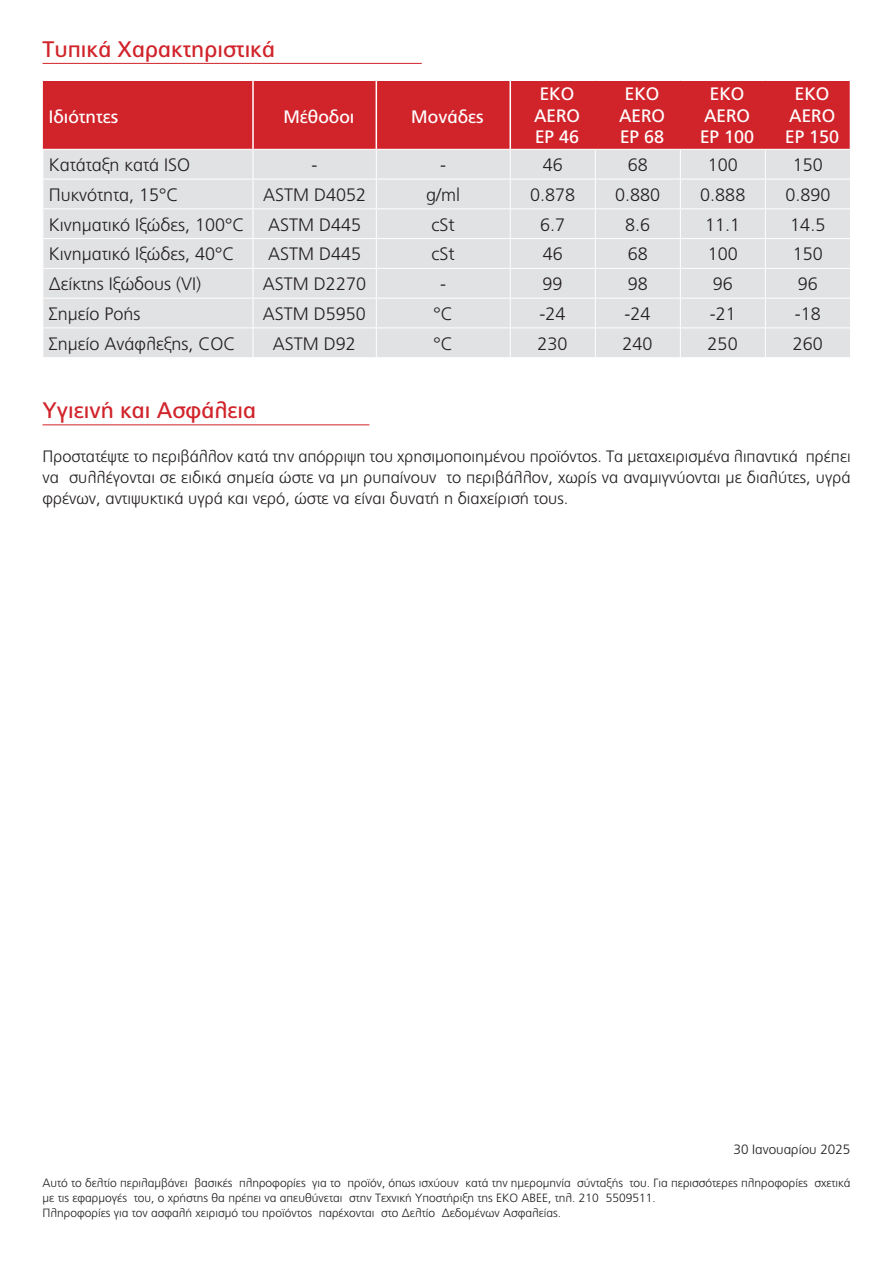
<style>
.page{position:relative;width:893px;height:1263px;background:#fff}
.page>*{position:absolute;margin:0;border:0;box-sizing:border-box;transform-origin:0 0}
.t1{font:22.5px "PF Catalog Poly";color:#d1232a}
.t2{font:300 18px "PF Catalog";color:#231f20}
.t3{font:18px/21.6px "PF Catalog";color:#fff;text-align:center}
.t4{font:300 16.5px/21px "PF Catalog";color:#231f20;text-align:justify}
.t5{font:300 13.5px "PF Catalog";color:#231f20}
.t6{font:300 12px/15px "PF Catalog";color:#231f20}
</style>
<div class="page">
<div style="left:43px;top:81px;width:807px;height:68px;background:#d1232a"></div>
<div style="left:44px;top:150px;width:806px;height:207px;background:#e1e2e4"></div>
<hr style="left:252px;top:81px;width:2px;height:68px;background:#fff">
<hr style="left:376px;top:81px;width:1px;height:68px;background:#fff">
<hr style="left:509px;top:81px;width:2px;height:68px;background:#fff">
<hr style="left:43px;top:179px;width:210px;height:1px;background:#fff">
<hr style="left:253px;top:179px;width:123px;height:1px;background:#fff">
<hr style="left:376px;top:179px;width:134px;height:1px;background:#fff">
<hr style="left:510px;top:179px;width:85px;height:1px;background:#fff">
<hr style="left:595px;top:179px;width:85px;height:1px;background:#fff">
<hr style="left:680px;top:179px;width:85px;height:1px;background:#fff">
<hr style="left:765px;top:179px;width:85px;height:1px;background:#fff">
<hr style="left:43px;top:208px;width:210px;height:1px;background:#fff">
<hr style="left:253px;top:208px;width:123px;height:1px;background:#fff">
<hr style="left:376px;top:208px;width:134px;height:1px;background:#fff">
<hr style="left:510px;top:208px;width:85px;height:1px;background:#fff">
<hr style="left:595px;top:208px;width:85px;height:1px;background:#fff">
<hr style="left:680px;top:208px;width:85px;height:1px;background:#fff">
<hr style="left:765px;top:208px;width:85px;height:1px;background:#fff">
<hr style="left:43px;top:238px;width:210px;height:1px;background:#fff">
<hr style="left:253px;top:238px;width:123px;height:1px;background:#fff">
<hr style="left:376px;top:238px;width:134px;height:1px;background:#fff">
<hr style="left:510px;top:238px;width:85px;height:1px;background:#fff">
<hr style="left:595px;top:238px;width:85px;height:1px;background:#fff">
<hr style="left:680px;top:238px;width:85px;height:1px;background:#fff">
<hr style="left:765px;top:238px;width:85px;height:1px;background:#fff">
<hr style="left:43px;top:268px;width:210px;height:1px;background:#fff">
<hr style="left:253px;top:268px;width:123px;height:1px;background:#fff">
<hr style="left:376px;top:268px;width:134px;height:1px;background:#fff">
<hr style="left:510px;top:268px;width:85px;height:1px;background:#fff">
<hr style="left:595px;top:268px;width:85px;height:1px;background:#fff">
<hr style="left:680px;top:268px;width:85px;height:1px;background:#fff">
<hr style="left:765px;top:268px;width:85px;height:1px;background:#fff">
<hr style="left:43px;top:298px;width:210px;height:1px;background:#fff">
<hr style="left:253px;top:298px;width:123px;height:1px;background:#fff">
<hr style="left:376px;top:298px;width:134px;height:1px;background:#fff">
<hr style="left:510px;top:298px;width:85px;height:1px;background:#fff">
<hr style="left:595px;top:298px;width:85px;height:1px;background:#fff">
<hr style="left:680px;top:298px;width:85px;height:1px;background:#fff">
<hr style="left:765px;top:298px;width:85px;height:1px;background:#fff">
<hr style="left:43px;top:327px;width:210px;height:1px;background:#fff">
<hr style="left:253px;top:327px;width:123px;height:1px;background:#fff">
<hr style="left:376px;top:327px;width:134px;height:1px;background:#fff">
<hr style="left:510px;top:327px;width:85px;height:1px;background:#fff">
<hr style="left:595px;top:327px;width:85px;height:1px;background:#fff">
<hr style="left:680px;top:327px;width:85px;height:1px;background:#fff">
<hr style="left:765px;top:327px;width:85px;height:1px;background:#fff">
<svg style="left:43px;top:150px;width:1px;height:29px"></svg>
<svg style="left:43px;top:239px;width:1px;height:29px"></svg>
<svg style="left:43px;top:328px;width:1px;height:29px"></svg>
<svg style="left:253px;top:150px;width:1px;height:207px"></svg>
<svg style="left:376px;top:150px;width:1px;height:207px"></svg>
<svg style="left:510px;top:150px;width:1px;height:207px"></svg>
<svg style="left:595px;top:150px;width:1px;height:207px"></svg>
<svg style="left:680px;top:150px;width:1px;height:207px"></svg>
<svg style="left:765px;top:150px;width:1px;height:207px"></svg>
<hr style="left:43px;top:424px;width:326px;height:1px;background:#d1232a">
<hr style="left:43px;top:63px;width:379px;height:1px;background:#d1232a">
<h1 class="t1" style="left:43px;top:36px;width:234px">Τυπικά Χαρακτηριστικά</h1>
<h2 class="t3" style="left:49px;top:106px;width:71px">Ιδιότητες</h2>
<h2 class="t3" style="left:283px;top:106px;width:73px">Μέθοδοι</h2>
<h2 class="t3" style="left:411px;top:106px;width:74px">Μονάδες</h2>
<h2 class="t3" style="left:534px;top:83px;width:48px">EKO<br>AERO<br>EP 46</h2>
<h2 class="t3" style="left:619px;top:83px;width:48px">EKO<br>AERO<br>EP 68</h2>
<h2 class="t3" style="left:700px;top:83px;width:56px">EKO<br>AERO<br>EP 100</h2>
<h2 class="t3" style="left:785px;top:83px;width:56px">EKO<br>AERO<br>EP 150</h2>
<h2 class="t2" style="left:49px;top:155px;width:143px">Κατάταξη κατά ISO</h2>
<h2 class="t2" style="left:312px;top:155px;width:7px">-</h2>
<h2 class="t2" style="left:440px;top:155px;width:7px">-</h2>
<h2 class="t2" style="left:543px;top:155px;width:22px">46</h2>
<h2 class="t2" style="left:628px;top:155px;width:22px">68</h2>
<h2 class="t2" style="left:708px;top:155px;width:32px">100</h2>
<h2 class="t2" style="left:793px;top:155px;width:32px">150</h2>
<h2 class="t2" style="left:49px;top:184px;width:131px">Πυκνότητα, 15°C</h2>
<h2 class="t2" style="left:263px;top:184px;width:105px">ASTM D4052</h2>
<h2 class="t2" style="left:426px;top:184px;width:36px">g/ml</h2>
<h2 class="t2" style="left:530px;top:184px;width:47px">0.878</h2>
<h2 class="t2" style="left:615px;top:184px;width:47px">0.880</h2>
<h2 class="t2" style="left:700px;top:184px;width:47px">0.888</h2>
<h2 class="t2" style="left:785px;top:184px;width:47px">0.890</h2>
<h2 class="t2" style="left:49px;top:214px;width:197px">Κινηματικό Ιξώδες, 100°C</h2>
<h2 class="t2" style="left:268px;top:214px;width:95px">ASTM D445</h2>
<h2 class="t2" style="left:431px;top:214px;width:25px">cSt</h2>
<h2 class="t2" style="left:540px;top:214px;width:27px">6.7</h2>
<h2 class="t2" style="left:625px;top:214px;width:27px">8.6</h2>
<h2 class="t2" style="left:705px;top:214px;width:37px">11.1</h2>
<h2 class="t2" style="left:790px;top:214px;width:37px">14.5</h2>
<h2 class="t2" style="left:49px;top:244px;width:187px">Κινηματικό Ιξώδες, 40°C</h2>
<h2 class="t2" style="left:268px;top:244px;width:95px">ASTM D445</h2>
<h2 class="t2" style="left:431px;top:244px;width:25px">cSt</h2>
<h2 class="t2" style="left:543px;top:244px;width:22px">46</h2>
<h2 class="t2" style="left:628px;top:244px;width:22px">68</h2>
<h2 class="t2" style="left:708px;top:244px;width:32px">100</h2>
<h2 class="t2" style="left:793px;top:244px;width:32px">150</h2>
<h2 class="t2" style="left:49px;top:274px;width:154px">Δείκτης Ιξώδους (VI)</h2>
<h2 class="t2" style="left:263px;top:274px;width:105px">ASTM D2270</h2>
<h2 class="t2" style="left:440px;top:274px;width:7px">-</h2>
<h2 class="t2" style="left:543px;top:274px;width:22px">99</h2>
<h2 class="t2" style="left:628px;top:274px;width:22px">98</h2>
<h2 class="t2" style="left:713px;top:274px;width:22px">96</h2>
<h2 class="t2" style="left:798px;top:274px;width:22px">96</h2>
<h2 class="t2" style="left:49px;top:303px;width:93px">Σημείο Ροής</h2>
<h2 class="t2" style="left:263px;top:303px;width:105px">ASTM D5950</h2>
<h2 class="t2" style="left:433px;top:303px;width:21px">°C</h2>
<h2 class="t2" style="left:540px;top:303px;width:28px">-24</h2>
<h2 class="t2" style="left:625px;top:303px;width:28px">-24</h2>
<h2 class="t2" style="left:710px;top:303px;width:28px">-21</h2>
<h2 class="t2" style="left:795px;top:303px;width:28px">-18</h2>
<h2 class="t2" style="left:49px;top:333px;width:188px">Σημείο Ανάφλεξης, COC</h2>
<h2 class="t2" style="left:273px;top:333px;width:85px">ASTM D92</h2>
<h2 class="t2" style="left:433px;top:333px;width:21px">°C</h2>
<h2 class="t2" style="left:538px;top:333px;width:32px">230</h2>
<h2 class="t2" style="left:623px;top:333px;width:32px">240</h2>
<h2 class="t2" style="left:708px;top:333px;width:32px">250</h2>
<h2 class="t2" style="left:793px;top:333px;width:32px">260</h2>
<h1 class="t1" style="left:43px;top:397px;width:215px">Υγιεινή και Ασφάλεια</h1>
<p class="t4" style="left:43px;top:446px;width:810px">Προστατέψτε το περιβάλλον κατά την απόρριψη του χρησιμοποιημένου προϊόντος. Τα μεταχειρισμένα λιπαντικά πρέπει να συλλέγονται σε ειδικά σημεία ώστε να μη ρυπαίνουν το περιβάλλον, χωρίς να αναμιγνύονται με διαλύτες, υγρά φρένων, αντιψυκτικά υγρά και νερό, ώστε να είναι δυνατή η διαχείρισή τους.</p>
<p class="t5" style="left:733px;top:1142px;width:118px">30 Ιανουαρίου 2025</p>
<p class="t6" style="left:43px;top:1176px;width:809px">Αυτό το δελτίο περιλαμβάνει βασικές πληροφορίες για το προϊόν, όπως ισχύουν κατά την ημερομηνία σύνταξής του. Για περισσότερες πληροφορίες σχετικά με τις εφαρμογές του, ο χρήστης θα πρέπει να απευθύνεται στην Τεχνική Υποστήριξη της ΕΚΟ ΑΒΕΕ, τηλ. 210 5509511.<br>Πληροφορίες για τον ασφαλή χειρισμό του προϊόντος παρέχονται στο Δελτίο Δεδομένων Ασφαλείας.</p>
</div>
